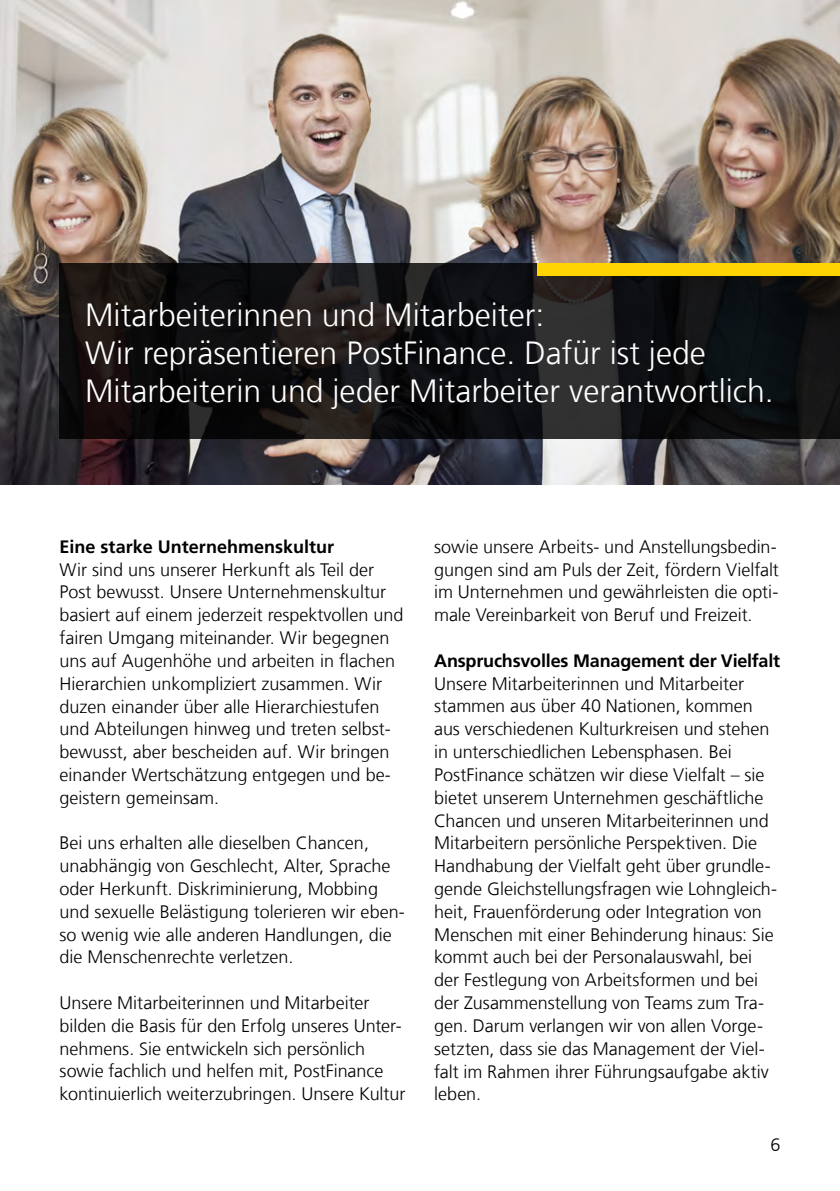
<style>
.page{position:relative;width:840px;height:1191px;background:#fff}
.page>*{position:absolute;margin:0;border:0;box-sizing:border-box;transform-origin:0 0}
.t1{font:300 32px/38px "Frutiger LT Com";color:#fff}
.t2{font:300 18px/22.8px "Frutiger LT Com";color:#000}
.t3{font:700 18px "Frutiger LT Com";letter-spacing:-.01em;color:#000}
</style>
<div class="page">
<img style="left:0;top:0;width:839px;height:484px">
<svg style="left:60px;top:264px;width:779px;height:175px;background:#131314"></svg>
<div style="left:537px;top:264px;width:302px;height:12px;background:#ffd400"></div>
<h2 class="t1" style="left:85px;top:296px;width:689px">Mitarbeiterinnen und Mitarbeiter:<br>Wir repräsentieren PostFinance. Dafür ist jede<br>Mitarbeiterin und jeder Mitarbeiter verantwortlich.</h2>
<h3 class="t3" style="left:60px;top:536px;width:276px">Eine starke Unternehmenskultur</h3>
<p class="t2" style="left:60px;top:558px;width:345px">Wir sind uns unserer Herkunft als Teil der Post bewusst. Unsere Unternehmenskultur basiert auf einem jederzeit respektvollen und fairen Umgang miteinander. Wir begegnen uns auf Augenhöhe und arbeiten in flachen Hierarchien unkompliziert zusammen. Wir duzen einander über alle Hierarchiestufen und Abteilungen hinweg und treten selbst&shy;bewusst, aber bescheiden auf. Wir bringen einander Wertschätzung entgegen und be&shy;geistern gemeinsam.</p>
<p class="t2" style="left:60px;top:832px;width:346px">Bei uns erhalten alle dieselben Chancen, unabhängig von Geschlecht, Alter, Sprache oder Herkunft. Diskriminierung, Mobbing und sexuelle Belästigung tolerieren wir eben&shy;so wenig wie alle anderen Handlungen, die die Menschenrechte verletzen.</p>
<p class="t2" style="left:60px;top:991px;width:347px">Unsere Mitarbeiterinnen und Mitarbeiter bilden die Basis für den Erfolg unseres Unter&shy;nehmens. Sie entwickeln sich persönlich sowie fachlich und helfen mit, PostFinance kontinuierlich weiterzubringen. Unsere Kultur</p>
<p class="t2" style="left:434px;top:535px;width:346px">sowie unsere Arbeits- und Anstellungsbedin&shy;gungen sind am Puls der Zeit, fördern Vielfalt im Unternehmen und gewährleisten die opti&shy;male Vereinbarkeit von Beruf und Freizeit.</p>
<h3 class="t3" style="left:434px;top:650px;width:347px">Anspruchsvolles Management der Vielfalt</h3>
<p class="t2" style="left:434px;top:672px;width:344px">Unsere Mitarbeiterinnen und Mitarbeiter stammen aus über 40 Nationen, kommen aus verschiedenen Kulturkreisen und stehen in unterschiedlichen Lebensphasen. Bei PostFinance schätzen wir diese Vielfalt – sie bietet unserem Unternehmen geschäftliche Chancen und unseren Mitarbeiterinnen und Mitarbeitern persönliche Perspektiven. Die Handhabung der Vielfalt geht über grundle&shy;gende Gleichstellungsfragen wie Lohngleich&shy;heit, Frauenförderung oder Integration von Menschen mit einer Behinderung hinaus: Sie kommt auch bei der Personalauswahl, bei der Festlegung von Arbeitsformen und bei der Zusammenstellung von Teams zum Tra&shy;gen. Darum verlangen wir von allen Vorge&shy;setzten, dass sie das Management der Viel&shy;falt im Rahmen ihrer Führungsaufgabe aktiv leben.</p>
<p class="t2" style="left:770px;top:1133px;width:12px">6</p>
</div>
